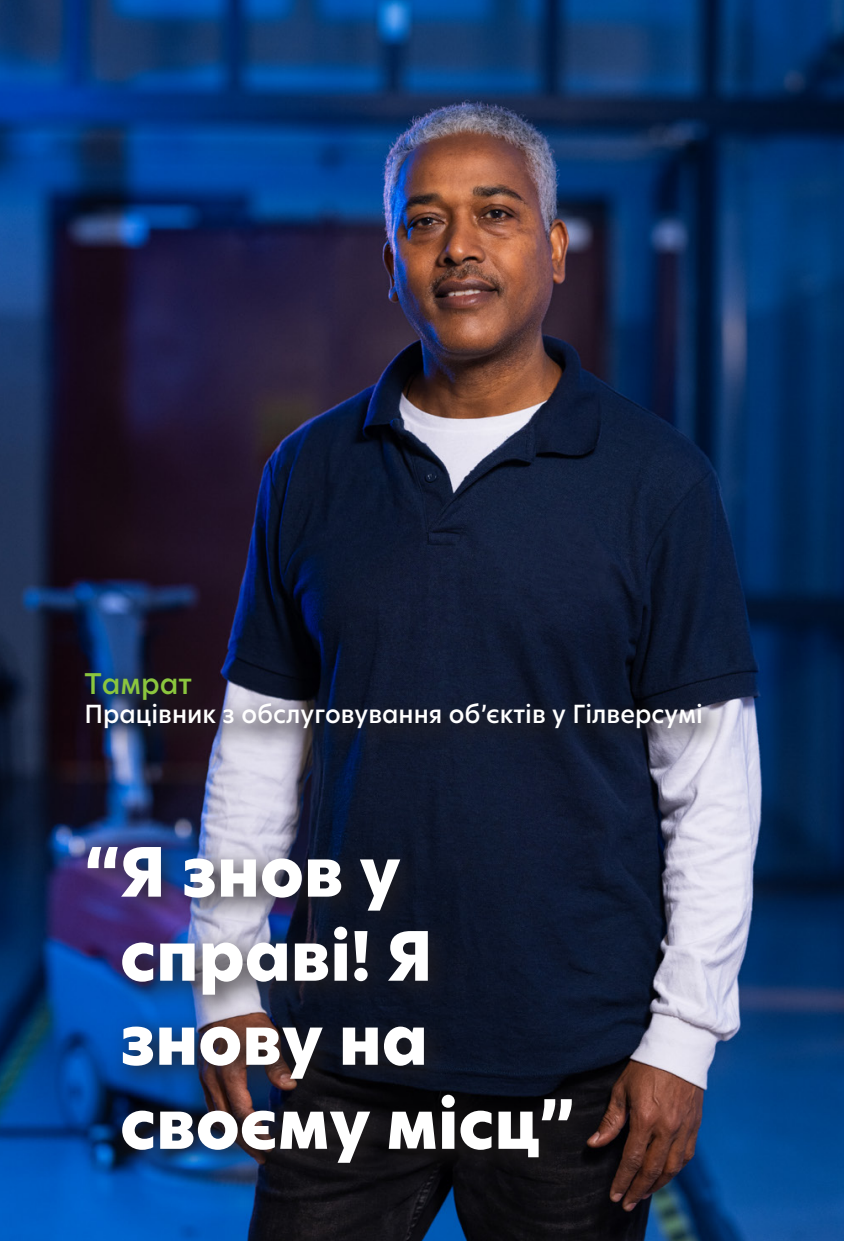
<style>
.page{position:relative;width:844px;height:1241px;background:#fff}
.page>*{position:absolute;margin:0;border:0;box-sizing:border-box;transform-origin:0 0}
.t1{font:800 66.5px/84px "New Hero";color:#fff}
.t2{font:500 28px "New Hero";color:#8bc63e}
.t3{font:500 24.5px "New Hero";color:#fff}
</style>
<div class="page">
<img style="left:0;top:0;width:843px;height:1240px">
<div style="left:73px;top:832px;width:526px;height:357px;background:#231f20;opacity:.75"></div>
<div style="left:72px;top:658px;width:656px;height:97px;background:#231f20;opacity:.75"></div>
<p class="t2" style="left:84px;top:664px;width:109px">Тамрат</p>
<p class="t3" style="left:84px;top:697px;width:620px">Працівник з обслуговування об’єктів у Гілверсумі</p>
<p class="t1" style="left:120px;top:830px;width:455px;text-indent:-36px">“Я знов у справі! Я знову на своєму місц”</p>
</div>
